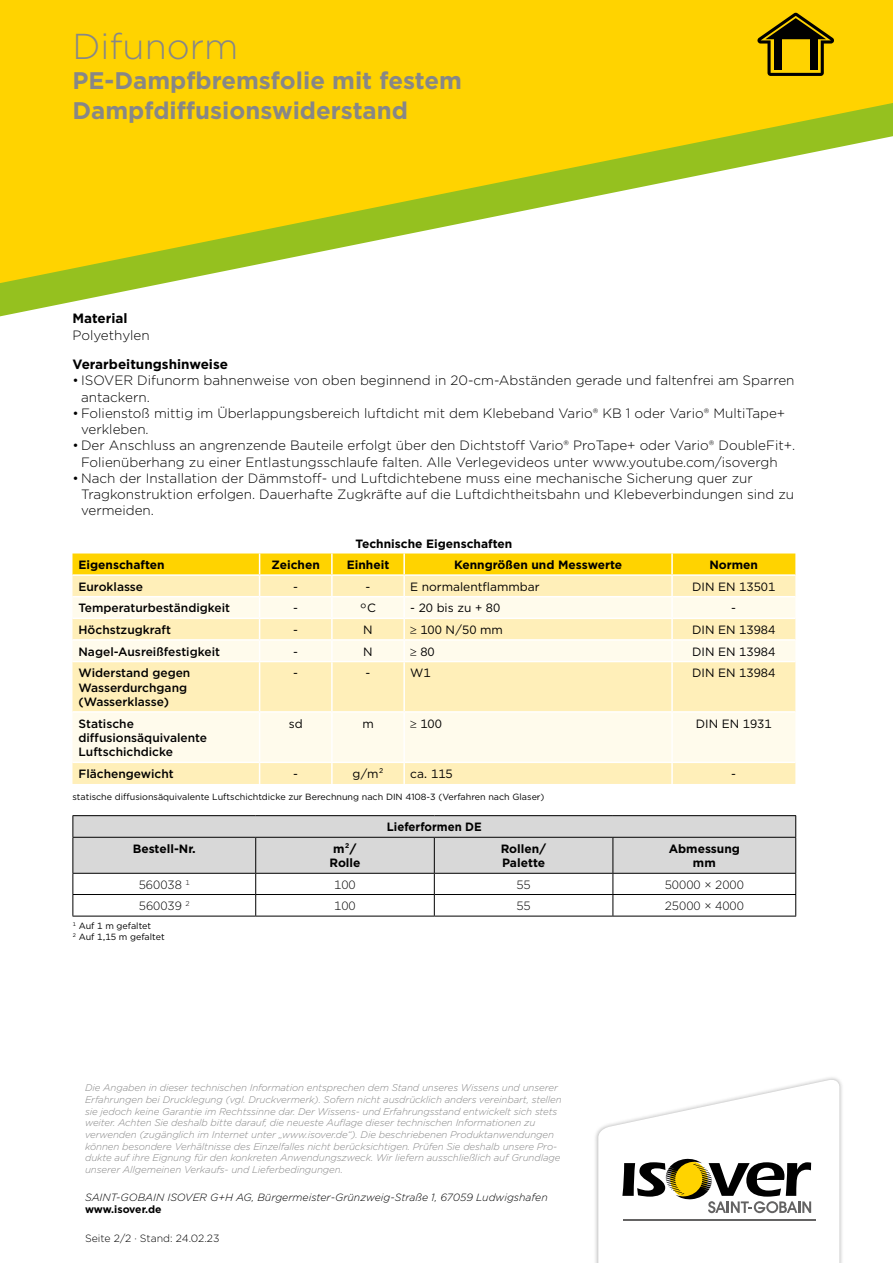
<style>
.page{position:relative;width:893px;height:1263px;background:#fff}
.page>*{position:absolute;margin:0;border:0;box-sizing:border-box;transform-origin:0 0}
.t1{font:300 36px "Gotham";color:#878787}
.t2{font:700 24px/30px "Gotham";color:#878787}
.t3{font:300 13.5px/16.2px "Gotham";color:#000}
.t4{font:700 13.5px "Gotham";color:#000}
.t5{font:500 12px/14.4px "Gotham";color:#000}
.t6{font:12px "Gotham";color:#000}
.t7{font:700 12px/14.4px "Gotham";color:#000;text-align:center}
.t8{font:300 12px "Gotham";color:#000}
.t9{font:700 12px "Gotham";color:#000;scale:.95 1}
.t10{font:italic 300 10.5px "Gotham";color:#000}
.t11{font:300 10.5px "Gotham";color:#000}
.t12{font:700 10.5px "Gotham";letter-spacing:-.005em;color:#000}
.t13{font:italic 300 9.75px/11.7px "Gotham";letter-spacing:-.01em;color:#878787}
.t14{font:9px/10.8px "Gotham";color:#000}
</style>
<div class="page">
<div style="left:594px;top:1075px;width:250px;height:188px;background:#000;opacity:.3"></div>
<svg style="left:598px;top:1078px;width:241px;height:185px"></svg>
<svg style="left:0;top:283px;width:165px;height:33px"></svg>
<div style="left:72px;top:763px;width:723px;height:21px;background:#ffefb9"></div>
<svg style="left:72px;top:662px;width:723px;height:99px;background:#fff4d2"></svg>
<svg style="left:72px;top:553px;width:723px;height:108px;background:#ffeeab"></svg>
<hr style="left:332px;top:639px;width:72px;height:2px;background:#fff">
<hr style="left:331px;top:641px;width:2px;height:20px;background:#fff">
<hr style="left:404px;top:639px;width:268px;height:2px;background:#fff">
<hr style="left:403px;top:641px;width:2px;height:20px;background:#fff">
<hr style="left:672px;top:639px;width:123px;height:2px;background:#fff">
<hr style="left:671px;top:641px;width:2px;height:20px;background:#fff">
<hr style="left:259px;top:662px;width:1px;height:49px;background:#fff">
<hr style="left:331px;top:662px;width:2px;height:49px;background:#fff">
<hr style="left:403px;top:662px;width:2px;height:49px;background:#fff">
<hr style="left:671px;top:662px;width:2px;height:49px;background:#fff">
<hr style="left:72px;top:711px;width:188px;height:2px;background:#fff">
<hr style="left:260px;top:711px;width:72px;height:2px;background:#fff">
<hr style="left:259px;top:713px;width:1px;height:48px;background:#fff">
<hr style="left:332px;top:711px;width:72px;height:2px;background:#fff">
<hr style="left:331px;top:713px;width:2px;height:48px;background:#fff">
<hr style="left:404px;top:711px;width:268px;height:2px;background:#fff">
<hr style="left:403px;top:713px;width:2px;height:48px;background:#fff">
<hr style="left:672px;top:711px;width:123px;height:2px;background:#fff">
<hr style="left:671px;top:713px;width:2px;height:48px;background:#fff">
<svg style="left:259px;top:763px;width:1px;height:21px"></svg>
<hr style="left:331px;top:763px;width:2px;height:21px;background:#fff">
<hr style="left:403px;top:763px;width:2px;height:21px;background:#fff">
<hr style="left:671px;top:763px;width:2px;height:21px;background:#fff">
<hr style="left:72px;top:574px;width:188px;height:2px;background:#fff">
<hr style="left:260px;top:574px;width:72px;height:2px;background:#fff">
<hr style="left:332px;top:574px;width:72px;height:2px;background:#fff">
<hr style="left:404px;top:574px;width:268px;height:2px;background:#fff">
<hr style="left:672px;top:574px;width:123px;height:2px;background:#fff">
<hr style="left:72px;top:815px;width:184px;height:1px;background:#000">
<hr style="left:256px;top:815px;width:178px;height:1px;background:#000">
<hr style="left:434px;top:815px;width:179px;height:1px;background:#000">
<hr style="left:613px;top:815px;width:183px;height:1px;background:#000">
<svg style="left:72px;top:816px;width:724px;height:100px"></svg>
<hr style="left:72px;top:837px;width:184px;height:1px;background:#000">
<hr style="left:72px;top:838px;width:1px;height:35px;background:#000">
<hr style="left:72px;top:873px;width:184px;height:1px;background:#000">
<hr style="left:256px;top:837px;width:178px;height:1px;background:#000">
<hr style="left:255px;top:838px;width:1px;height:35px;background:#000">
<hr style="left:256px;top:873px;width:178px;height:1px;background:#000">
<hr style="left:434px;top:837px;width:179px;height:1px;background:#000">
<hr style="left:434px;top:838px;width:1px;height:35px;background:#000">
<hr style="left:434px;top:873px;width:179px;height:1px;background:#000">
<hr style="left:613px;top:837px;width:183px;height:1px;background:#000">
<hr style="left:612px;top:838px;width:1px;height:35px;background:#000">
<hr style="left:795px;top:838px;width:1px;height:35px;background:#000">
<hr style="left:613px;top:873px;width:183px;height:1px;background:#000">
<hr style="left:72px;top:916px;width:184px;height:1px;background:#000">
<hr style="left:256px;top:916px;width:178px;height:1px;background:#000">
<hr style="left:434px;top:916px;width:179px;height:1px;background:#000">
<hr style="left:613px;top:916px;width:183px;height:1px;background:#000">
<svg style="left:0;top:0;width:893px;height:283px;fill:#ffd300"></svg>
<svg style="left:757px;top:13px;width:77px;height:63px;background:#ad8f00"></svg>
<div style="left:774px;top:39px;width:7px;height:31px;background:#000"></div>
<div style="left:810px;top:39px;width:7px;height:31px;background:#000"></div>
<h1 class="t1" style="left:72px;top:23px;width:167px">Difunorm</h1>
<h2 class="t2" style="left:72px;top:65px;width:391px">PE-Dampfbremsfolie mit festem<br>Dampfdiffusionswiderstand</h2>
<h3 class="t4" style="left:72px;top:309px;width:57px">Material</h3>
<h3 class="t3" style="left:72px;top:326px;width:79px">Polyethylen</h3>
<h3 class="t4" style="left:72px;top:356px;width:157px">Verarbeitungshinweise</h3>
<h3 class="t3" style="left:81px;top:372px;width:715px;text-indent:-9px">• ISOVER Difunorm bahnenweise von oben beginnend in 20-cm-Abständen gerade und faltenfrei am Sparren antackern.</h3>
<h3 class="t3" style="left:81px;top:405px;width:706px;text-indent:-9px">• Folienstoß mittig im Überlappungsbereich luftdicht mit dem Klebeband Vario® KB 1 oder Vario® MultiTape+ verkleben.</h3>
<h3 class="t3" style="left:81px;top:437px;width:716px;text-indent:-9px">• Der Anschluss an angrenzende Bauteile erfolgt über den Dichtstoff Vario® ProTape+ oder Vario® DoubleFit+.<br>Folienüberhang zu einer Entlastungsschlaufe falten. Alle Verlegevideos unter www.youtube.com/isovergh</h3>
<h3 class="t3" style="left:81px;top:469px;width:715px;text-indent:-9px">• Nach der Installation der Dämmstoff- und Luftdichtebene muss eine mechanische Sicherung quer zur<br>Tragkonstruktion erfolgen. Dauerhafte Zugkräfte auf die Luftdichtheitsbahn und Klebeverbindungen sind zu vermeiden.</h3>
<p class="t7" style="left:355px;top:536px;width:158px">Technische Eigenschaften</p>
<p class="t7" style="left:78px;top:558px;width:88px">Eigenschaften</p>
<p class="t7" style="left:272px;top:558px;width:50px">Zeichen</p>
<p class="t7" style="left:347px;top:558px;width:44px">Einheit</p>
<p class="t7" style="left:454px;top:558px;width:170px">Kenngrößen und Messwerte</p>
<p class="t7" style="left:709px;top:558px;width:50px">Normen</p>
<p class="t5" style="left:78px;top:579px;width:66px">Euroklasse</p>
<p class="t6" style="left:293px;top:579px;width:6px">-</p>
<p class="t6" style="left:366px;top:579px;width:6px">-</p>
<p class="t6" style="left:410px;top:579px;width:131px">E normalentflammbar</p>
<p class="t6" style="left:692px;top:579px;width:85px">DIN EN 13501</p>
<p class="t5" style="left:78px;top:601px;width:153px">Temperaturbeständigkeit</p>
<p class="t6" style="left:293px;top:600px;width:6px">-</p>
<p class="t6" style="left:360px;top:600px;width:18px">°C</p>
<p class="t6" style="left:410px;top:600px;width:92px">- 20 bis zu + 80</p>
<p class="t6" style="left:731px;top:600px;width:6px">-</p>
<p class="t5" style="left:79px;top:622px;width:94px">Höchstzugkraft</p>
<p class="t6" style="left:293px;top:622px;width:6px">-</p>
<p class="t6" style="left:363px;top:622px;width:11px">N</p>
<p class="t6" style="left:410px;top:622px;width:94px">≥ 100 N/50 mm</p>
<p class="t6" style="left:692px;top:622px;width:85px">DIN EN 13984</p>
<p class="t5" style="left:79px;top:644px;width:143px">Nagel-Ausreißfestigkeit</p>
<p class="t6" style="left:293px;top:644px;width:6px">-</p>
<p class="t6" style="left:363px;top:644px;width:11px">N</p>
<p class="t6" style="left:410px;top:644px;width:26px">≥ 80</p>
<p class="t6" style="left:692px;top:644px;width:85px">DIN EN 13984</p>
<p class="t5" style="left:79px;top:665px;width:113px">Widerstand gegen<br>Wasserdurchgang (Wasserklasse)</p>
<p class="t6" style="left:293px;top:665px;width:6px">-</p>
<p class="t6" style="left:366px;top:665px;width:6px">-</p>
<p class="t6" style="left:410px;top:665px;width:22px">W1</p>
<p class="t6" style="left:692px;top:665px;width:85px">DIN EN 13984</p>
<p class="t5" style="left:79px;top:716px;width:130px">Statische diffusionsäquivalente<br>Luftschichdicke</p>
<p class="t6" style="left:289px;top:716px;width:15px">sd</p>
<p class="t6" style="left:362px;top:716px;width:13px">m</p>
<p class="t6" style="left:410px;top:716px;width:33px">≥ 100</p>
<p class="t6" style="left:696px;top:716px;width:77px">DIN EN 1931</p>
<p class="t5" style="left:79px;top:766px;width:97px">Flächengewicht</p>
<p class="t6" style="left:293px;top:766px;width:6px">-</p>
<p class="t6" style="left:353px;top:766px;width:32px">g/m²</p>
<p class="t6" style="left:410px;top:766px;width:44px">ca. 115</p>
<p class="t6" style="left:731px;top:766px;width:6px">-</p>
<p class="t14" style="left:72px;top:791px;width:473px">statische diffusionsäquivalente Luftschichtdicke zur Berechnung nach DIN 4108-3 (Verfahren nach Glaser)</p>
<p class="t9" style="left:387px;top:819px;width:101px">Lieferformen DE</p>
<p class="t7" style="left:133px;top:841px;width:65px">Bestell-Nr.</p>
<p class="t7" style="left:329px;top:841px;width:33px">m²/<br>Rolle</p>
<p class="t7" style="left:501px;top:841px;width:47px;text-align:left">Rollen/<br>Palette</p>
<p class="t7" style="left:669px;top:841px;width:73px">Abmessung mm</p>
<p class="t8" style="left:139px;top:877px;width:53px">560038 <sup>1</sup></p>
<p class="t8" style="left:334px;top:877px;width:23px">100</p>
<p class="t8" style="left:516px;top:877px;width:16px">55</p>
<p class="t8" style="left:665px;top:877px;width:81px">50000 × 2000</p>
<p class="t8" style="left:139px;top:898px;width:52px">560039 <sup>2</sup></p>
<p class="t8" style="left:334px;top:898px;width:23px">100</p>
<p class="t8" style="left:516px;top:898px;width:16px">55</p>
<p class="t8" style="left:665px;top:898px;width:81px">25000 × 4000</p>
<p class="t14" style="left:73px;top:920px;width:93px"><sup>1</sup> Auf 1 m gefaltet<br><sup>2</sup> Auf 1,15 m gefaltet</p>
<p class="t13" style="left:85px;top:1081px;width:478px">Die Angaben in dieser technischen Information entsprechen dem Stand unseres Wissens und unserer Erfahrungen bei Drucklegung (vgl. Druckvermerk). Sofern nicht ausdrücklich anders vereinbart, stellen sie jedoch keine Garantie im Rechtssinne dar. Der Wissens- und Erfahrungsstand entwickelt sich stets weiter. Achten Sie deshalb bitte darauf, die neueste Auflage dieser technischen Informationen zu verwenden (zugänglich im Internet unter „www.isover.de“). Die beschriebenen Produktanwendungen können besondere Verhältnisse des Einzelfalles nicht berücksichtigen. Prüfen Sie deshalb unsere Pro&shy;dukte auf ihre Eignung für den konkreten Anwendungszweck. Wir liefern ausschließlich auf Grundlage unserer Allgemeinen Verkaufs- und Lieferbedingungen.</p>
<p class="t10" style="left:85px;top:1190px;width:464px">SAINT-GOBAIN ISOVER G+H AG, Bürgermeister-Grünzweig-Straße 1, 67059 Ludwigshafen</p>
<p class="t11" style="left:85px;top:1231px;width:136px">Seite 2/2 · Stand: 24.02.23</p>
<p class="t12" style="left:85px;top:1202px;width:78px">www.isover.de</p>
</div>
